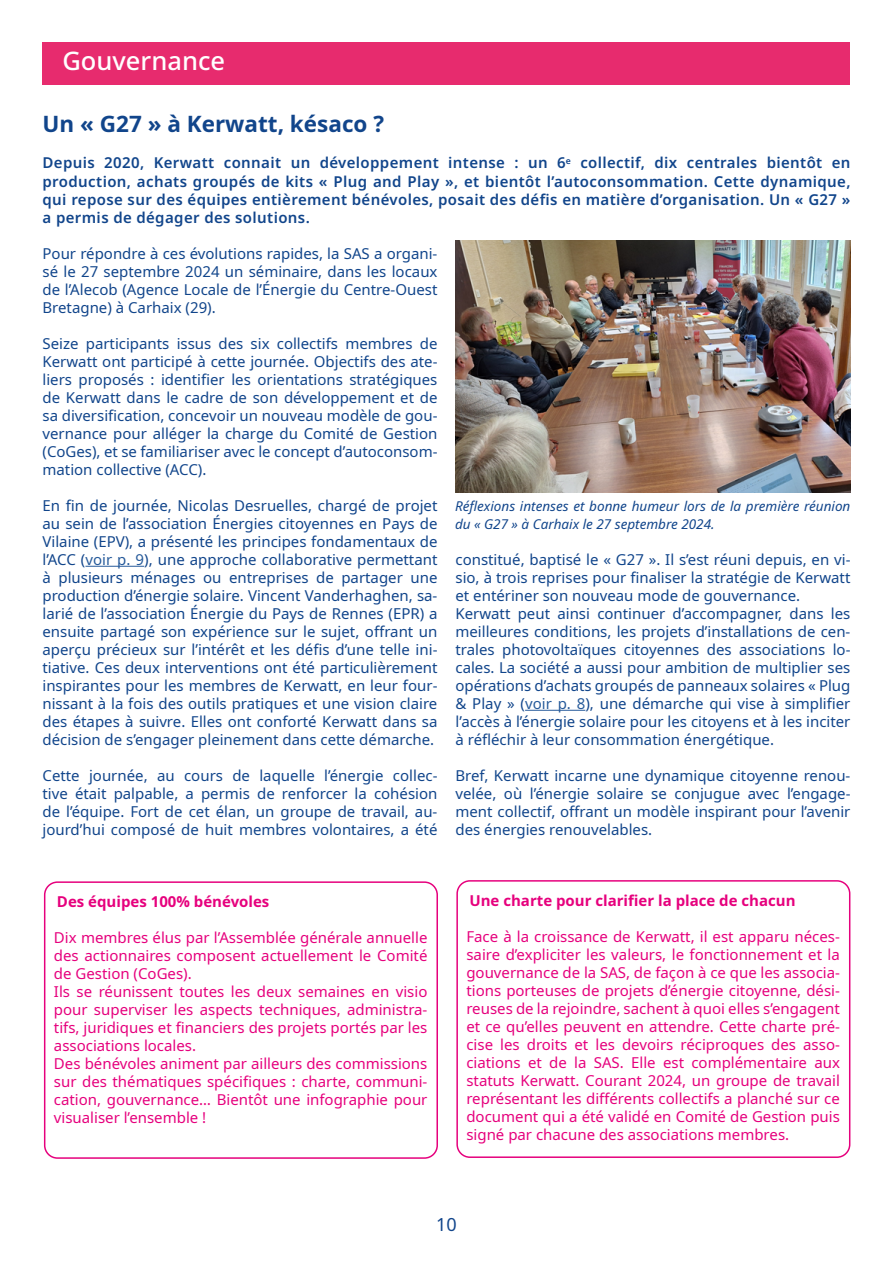
<style>
.page{position:relative;width:893px;height:1263px;background:#fff}
.page>*{position:absolute;margin:0;border:0;box-sizing:border-box;transform-origin:0 0}
.t1{font:500 25.5px "Noto Sans";color:#fff}
.t2{font:700 22.5px "Noto Sans";color:#11458b}
.t3{font:18px "Noto Sans";color:#11458b}
.t4{font:15px/18px "Noto Sans";color:#11458b;text-align:justify}
.t5{font:15px/18px "Noto Sans";color:#e6007d}
.t6{font:600 15px/18px "Noto Sans";letter-spacing:.025em;color:#11458b;text-align:justify}
.t7{font:700 15px "Noto Sans";color:#e6007d}
.t8{font:italic 13.5px/18px "Noto Sans";color:#11458b}
.s1{color:#275b9b}
</style>
<div class="page">
<hr style="left:85px;top:566px;width:59px;height:1px;background:#275b9b">
<hr style="left:525px;top:710px;width:60px;height:1px;background:#275b9b">
<div style="left:43px;top:43px;width:807px;height:42px;background:#e72b6e"></div>
<img style="left:455px;top:241px;width:395px;height:252px">
<div style="left:44px;top:881px;width:394px;height:278px;border:2px solid #e6007d;border-radius:13px"></div>
<div style="left:456px;top:880px;width:394px;height:278px;border:2px solid #e6007d;border-radius:13px"></div>
<h1 class="t1" style="left:62px;top:46px;width:164px">Gouvernance</h1>
<h2 class="t2" style="left:43px;top:108px;width:343px">Un « G27 » à Kerwatt, késaco ?</h2>
<p class="t6" style="left:43px;top:154px;width:809px">Depuis 2020, Kerwatt connait un développement intense : un 6<sup>e</sup> collectif, dix centrales bientôt en production, achats groupés de kits « Plug and Play », et bientôt l’autoconsommation. Cette dynamique, qui repose sur des équipes entièrement bénévoles, posait des défis en matière d’organisation. Un « G27 » a permis de dégager des solutions.</p>
<p class="t4" style="left:43px;top:245px;width:396px">Pour répondre à ces évolutions rapides, la SAS a organi&shy;sé le 27 septembre 2024 un séminaire, dans les locaux de l’Alecob (Agence Locale de l’Énergie du Centre-Ouest Bretagne) à Carhaix (29).</p>
<p class="t4" style="left:43px;top:335px;width:396px">Seize participants issus des six collectifs membres de Kerwatt ont participé à cette journée. Objectifs des ate&shy;liers proposés : identifier les orientations stratégiques de Kerwatt dans le cadre de son développement et de sa diversification, concevoir un nouveau modèle de gou&shy;vernance pour alléger la charge du Comité de Gestion (CoGes), et se familiariser avec le concept d’autoconsom&shy;mation collective (ACC).</p>
<p class="t4" style="left:43px;top:497px;width:396px">En fin de journée, Nicolas Desruelles, chargé de projet au sein de l’association Énergies citoyennes en Pays de Vilaine (EPV), a présenté les principes fondamentaux de l’ACC (<span class="s1">voir p. 9</span>), une approche collaborative permettant à plusieurs ménages ou entreprises de partager une production d’énergie solaire. Vincent Vanderhaghen, sa&shy;larié de l’association Énergie du Pays de Rennes (EPR) a ensuite partagé son expérience sur le sujet, offrant un aperçu précieux sur l’intérêt et les défis d’une telle ini&shy;tiative. Ces deux interventions ont été particulièrement inspirantes pour les membres de Kerwatt, en leur four&shy;nissant à la fois des outils pratiques et une vision claire des étapes à suivre. Elles ont conforté Kerwatt dans sa décision de s’engager pleinement dans cette démarche.</p>
<p class="t4" style="left:43px;top:767px;width:396px">Cette journée, au cours de laquelle l’énergie collec&shy;tive était palpable, a permis de renforcer la cohésion de l’équipe. Fort de cet élan, un groupe de travail, au&shy;jourd’hui composé de huit membres volontaires, a été</p>
<p class="t8" style="left:455px;top:497px;width:397px">Réflexions intenses et bonne humeur lors de la première réunion du « G27 » à Carhaix le 27 septembre 2024.</p>
<p class="t4" style="left:455px;top:551px;width:396px;text-align:left">constitué, baptisé le « G27 ». Il s’est réuni depuis, en vi&shy;sio, à trois reprises pour finaliser la stratégie de Kerwatt et entériner son nouveau mode de gouvernance.<br>Kerwatt peut ainsi continuer d’accompagner, dans les meilleures conditions, les projets d’installations de cen&shy;trales photovoltaïques citoyennes des associations lo&shy;cales. La société a aussi pour ambition de multiplier ses opérations d’achats groupés de panneaux solaires « Plug &amp; Play » (<span class="s1">voir p. 8</span>), une démarche qui vise à simplifier l’accès à l’énergie solaire pour les citoyens et à les inciter à réfléchir à leur consommation énergétique.</p>
<p class="t4" style="left:455px;top:767px;width:396px">Bref, Kerwatt incarne une dynamique citoyenne renou&shy;velée, où l’énergie solaire se conjugue avec l’engage&shy;ment collectif, offrant un modèle inspirant pour l’avenir des énergies renouvelables.</p>
<p class="t7" style="left:57px;top:891px;width:214px">Des équipes 100% bénévoles</p>
<p class="t5" style="left:54px;top:929px;width:375px">Dix membres élus par l’Assemblée générale annuelle des actionnaires composent actuellement le Comité de Gestion (CoGes).<br>Ils se réunissent toutes les deux semaines en visio pour superviser les aspects techniques, administra&shy;tifs, juridiques et financiers des projets portés par les associations locales.<br>Des bénévoles animent par ailleurs des commissions sur des thématiques spécifiques : charte, communi&shy;cation, gouvernance… Bientôt une infographie pour visualiser l’ensemble !</p>
<p class="t7" style="left:469px;top:890px;width:328px">Une charte pour clarifier la place de chacun</p>
<p class="t5" style="left:466px;top:928px;width:375px;text-align:justify">Face à la croissance de Kerwatt, il est apparu néces&shy;saire d’expliciter les valeurs, le fonctionnement et la gouvernance de la SAS, de façon à ce que les associa&shy;tions porteuses de projets d’énergie citoyenne, dési&shy;reuses de la rejoindre, sachent à quoi elles s’engagent et ce qu’elles peuvent en attendre. Cette charte pré&shy;cise les droits et les devoirs réciproques des asso&shy;ciations et de la SAS. Elle est complémentaire aux statuts Kerwatt. Courant 2024, un groupe de travail représentant les différents collectifs a planché sur ce document qui a été validé en Comité de Gestion puis signé par chacune des associations membres.</p>
<p class="t3" style="left:436px;top:1212px;width:22px">10</p>
</div>
